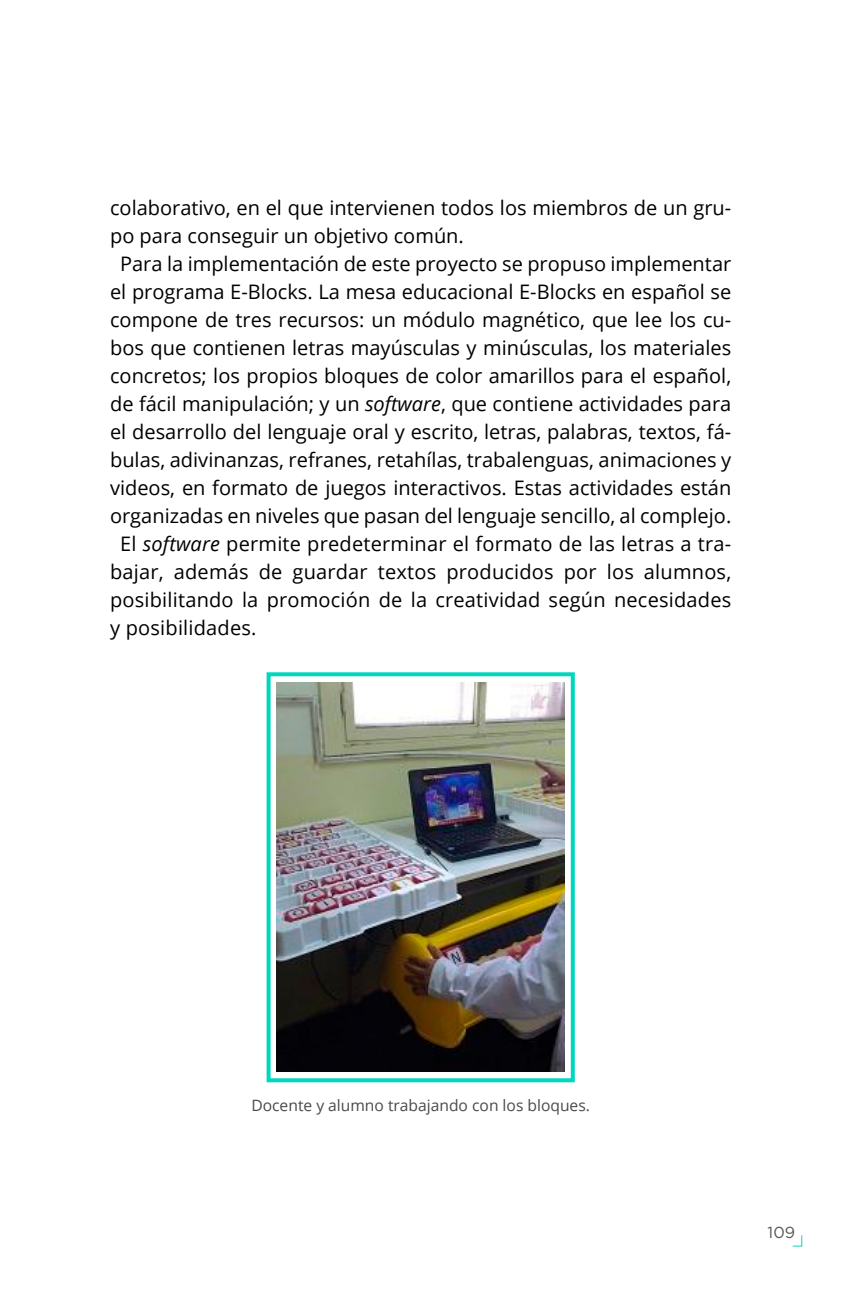
<style>
.page{position:relative;width:851px;height:1304px;background:#fff}
.page>*{position:absolute;margin:0;border:0;box-sizing:border-box;transform-origin:0 0}
.t1{font:20px "Open Sans";color:#000}
.t2{font:16px "Gotham";color:#575756}
.t3{font:15.6px "Open Sans";color:#4a4a49}
.s1{font-style:italic}
</style>
<div class="page">
<svg style="left:792px;top:1235px;width:10px;height:12px"></svg>
<img style="left:276px;top:683px;width:288px;height:389px">
<div style="left:266px;top:672px;width:308px;height:410px;border:4px solid #00d7c0"></div>
<p class="t1" style="left:110px;top:194px;width:622px">colaborativo, en el que intervienen todos los miembros de un gru-</p>
<p class="t1" style="left:110px;top:222px;width:355px">po para conseguir un objetivo común.</p>
<p class="t1" style="left:120px;top:250px;width:612px">Para la implementación de este proyecto se propuso implementar</p>
<p class="t1" style="left:110px;top:278px;width:622px">el programa E-Blocks. La mesa educacional E-Blocks en español se</p>
<p class="t1" style="left:110px;top:306px;width:622px">compone de tres recursos: un módulo magnético, que lee los cu-</p>
<p class="t1" style="left:110px;top:334px;width:622px">bos que contienen letras mayúsculas y minúsculas, los materiales</p>
<p class="t1" style="left:110px;top:362px;width:622px">concretos; los propios bloques de color amarillos para el español,</p>
<p class="t1" style="left:110px;top:390px;width:622px">de fácil manipulación; y un <span class="s1">software</span>, que contiene actividades para</p>
<p class="t1" style="left:110px;top:418px;width:622px">el desarrollo del lenguaje oral y escrito, letras, palabras, textos, fá-</p>
<p class="t1" style="left:110px;top:446px;width:622px">bulas, adivinanzas, refranes, retahílas, trabalenguas, animaciones y</p>
<p class="t1" style="left:110px;top:474px;width:622px">videos, en formato de juegos interactivos. Estas actividades están</p>
<p class="t1" style="left:110px;top:502px;width:622px">organizadas en niveles que pasan del lenguaje sencillo, al complejo.</p>
<p class="t1" style="left:120px;top:530px;width:612px">El <span class="s1">software</span> permite predeterminar el formato de las letras a tra-</p>
<p class="t1" style="left:110px;top:558px;width:622px">bajar, además de guardar textos producidos por los alumnos,</p>
<p class="t1" style="left:110px;top:586px;width:622px">posibilitando la promoción de la creatividad según necesidades</p>
<p class="t1" style="left:110px;top:614px;width:148px">y posibilidades.</p>
<p class="t3" style="left:251px;top:1094px;width:340px">Docente y alumno trabajando con los bloques.</p>
<p class="t2" style="left:767px;top:1222px;width:29px">109</p>
</div>
